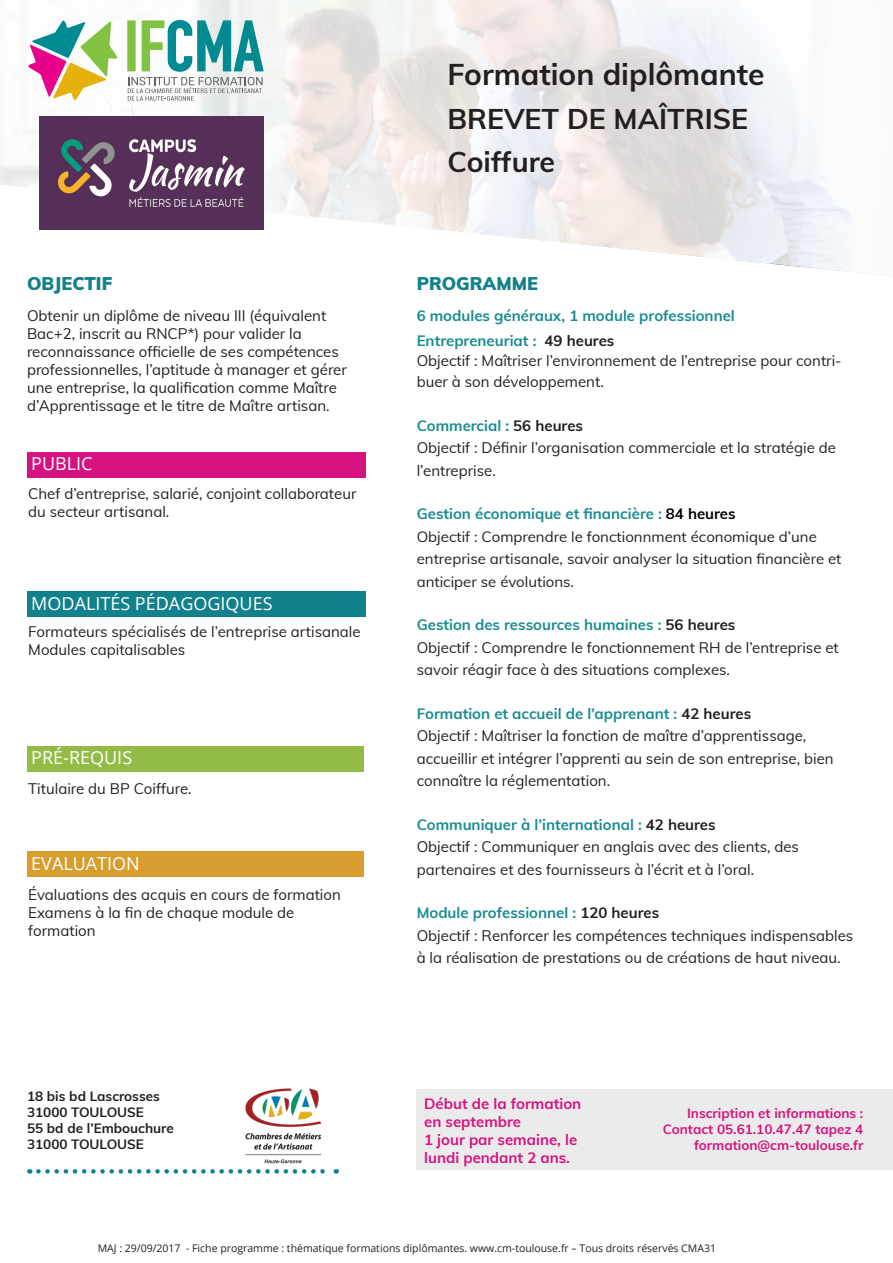
<style>
.page{position:relative;width:893px;height:1263px;background:#fff}
.page>*{position:absolute;margin:0;border:0;box-sizing:border-box;transform-origin:0 0}
.t1{font:700 30px "Muli";color:#231f20}
.t2{font:700 28.5px "Muli";color:#231f20}
.t3{font:18px "Open Sans";color:#fff}
.t4{font:900 18px "Muli";color:#13818b}
.t5{font:15px/18px "Muli";color:#231f20}
.t6{font:700 15px "Muli";color:#188c92}
.t7{font:700 15px/18px "Muli";color:#d61280}
.t8{font:14.55px/22.5px "Muli";color:#231f20}
.t9{font:700 13.5px "Muli";color:#d61280}
.t10{font:700 13.5px/16.2px "Muli";color:#231f20}
.t11{font:10.5px "Open Sans";color:#231f20}
.s1{color:#231f20}
.s2{color:#13818b}
.s3{color:#000}
</style>
<div class="page">
<svg style="left:0;top:0;width:891px;height:276px"></svg>
<img style="left:245px;top:1088px;width:77px;height:76px">
<svg style="left:38px;top:1169px;width:299px;height:4px"></svg>
<div style="left:417px;top:1089px;width:476px;height:80px;background:#ecebeb"></div>
<div style="left:27px;top:452px;width:338px;height:25px;background:#d61280"></div>
<div style="left:27px;top:591px;width:338px;height:26px;background:#13818b"></div>
<div style="left:27px;top:746px;width:336px;height:26px;background:#92bc46"></div>
<div style="left:27px;top:851px;width:336px;height:26px;background:#d79e2f"></div>
<div style="left:127px;top:20px;width:9px;height:51px;background:#a4d376"></div>
<svg style="left:128px;top:20px;width:136px;height:81px"></svg>
<svg style="left:27px;top:19px;width:91px;height:82px"></svg>
<img style="left:39px;top:117px;width:225px;height:113px">
<p class="t1" style="left:447px;top:53px;width:319px">Formation diplômante</p>
<p class="t2" style="left:447px;top:98px;width:302px">BREVET DE MAÎTRISE</p>
<p class="t2" style="left:447px;top:141px;width:109px">Coiffure</p>
<p class="t4" style="left:27px;top:270px;width:87px">OBJECTIF</p>
<p class="t4" style="left:417px;top:270px;width:123px">PROGRAMME</p>
<p class="t5" style="left:27px;top:306px;width:321px">Obtenir un diplôme de niveau III (équivalent Bac+2, inscrit au RNCP*) pour valider la reconnaissance officielle de ses compétences professionnelles, l’aptitude à manager et gérer une entreprise, la qualification comme Maître d’Apprentissage et le titre de Maître artisan.</p>
<p class="t6" style="left:417px;top:304px;width:320px">6 modules généraux, 1 module professionnel</p>
<p class="t6" style="left:417px;top:330px;width:199px">Entrepreneuriat : <span class="s1">49 heures</span></p>
<p class="t5" style="left:417px;top:349px;width:426px;line-height:21.6px">Objectif : Maîtriser l’environnement de l’entreprise pour contri&shy;buer à son développement.</p>
<p class="t6" style="left:417px;top:414px;width:168px">Commercial <span class="s2">:</span> <span class="s1">56 heures</span></p>
<p class="t5" style="left:417px;top:436px;width:421px;line-height:22.5px">Objectif : Définir l’organisation commerciale et la stratégie de l’entreprise.</p>
<p class="t6" style="left:417px;top:503px;width:320px">Gestion économique et financière : <span class="s3">84 heures</span></p>
<p class="t8" style="left:417px;top:525px;width:426px">Objectif : Comprendre le fonctionnment économique d’une entreprise artisanale, savoir analyser la situation financière et anticiper se évolutions.</p>
<p class="t6" style="left:417px;top:614px;width:320px">Gestion des ressources humaines : <span class="s1">56 heures</span></p>
<p class="t5" style="left:417px;top:635px;width:424px;line-height:22.5px">Objectif : Comprendre le fonctionnement RH de l’entreprise et savoir réagir face à des situations complexes.</p>
<p class="t6" style="left:417px;top:702px;width:336px">Formation et accueil de l’apprenant : <span class="s1">42 heures</span></p>
<p class="t5" style="left:417px;top:724px;width:418px;line-height:22.5px">Objectif : Maîtriser la fonction de maître d’apprentissage, accueillir et intégrer l’apprenti au sein de son entreprise, bien connaître la réglementation.</p>
<p class="t6" style="left:417px;top:813px;width:300px">Communiquer à l’international : <span class="s1">42 heures</span></p>
<p class="t5" style="left:417px;top:835px;width:384px;line-height:22.5px">Objectif : Communiquer en anglais avec des clients, des partenaires et des fournisseurs à l’écrit et à l’oral.</p>
<p class="t6" style="left:417px;top:902px;width:244px">Module professionnel : <span class="s1">120 heures</span></p>
<p class="t5" style="left:417px;top:923px;width:438px;line-height:22.5px">Objectif : Renforcer les compétences techniques indispensables à la réalisation de prestations ou de créations de haut niveau.</p>
<p class="t3" style="left:31px;top:451px;width:63px">PUBLIC</p>
<p class="t5" style="left:28px;top:484px;width:330px">Chef d’entreprise, salarié, conjoint collaborateur du secteur artisanal.</p>
<p class="t3" style="left:31px;top:591px;width:243px">MODALITÉS PÉDAGOGIQUES</p>
<p class="t5" style="left:28px;top:622px;width:334px">Formateurs spécialisés de l’entreprise artisanale</p>
<p class="t5" style="left:28px;top:640px;width:159px">Modules capitalisables</p>
<p class="t3" style="left:31px;top:745px;width:102px">PRÉ-REQUIS</p>
<p class="t5" style="left:28px;top:779px;width:165px">Titulaire du BP Coiffure.</p>
<p class="t3" style="left:31px;top:851px;width:110px">EVALUATION</p>
<p class="t5" style="left:28px;top:885px;width:314px">Évaluations des acquis en cours de formation</p>
<p class="t5" style="left:28px;top:903px;width:268px">Examens à la fin de chaque module de formation</p>
<p class="t10" style="left:27px;top:1087px;width:148px">18 bis bd Lascrosses<br>31000 TOULOUSE<br>55 bd de l’Embouchure<br>31000 TOULOUSE</p>
<p class="t7" style="left:424px;top:1094px;width:159px">Début de la formation en septembre</p>
<p class="t7" style="left:424px;top:1130px;width:155px">1 jour par semaine, le lundi pendant 2 ans.</p>
<p class="t9" style="left:687px;top:1103px;width:178px">Inscription et informations :</p>
<p class="t9" style="left:663px;top:1119px;width:202px">Contact 05.61.10.47.47 tapez 4</p>
<p class="t9" style="left:694px;top:1135px;width:171px">formation@cm-toulouse.fr</p>
<p class="t11" style="left:98px;top:1240px;width:620px">MAJ : 29/09/2017 - Fiche programme : thématique formations diplômantes. www.cm-toulouse.fr – Tous droits réservés CMA31</p>
</div>
